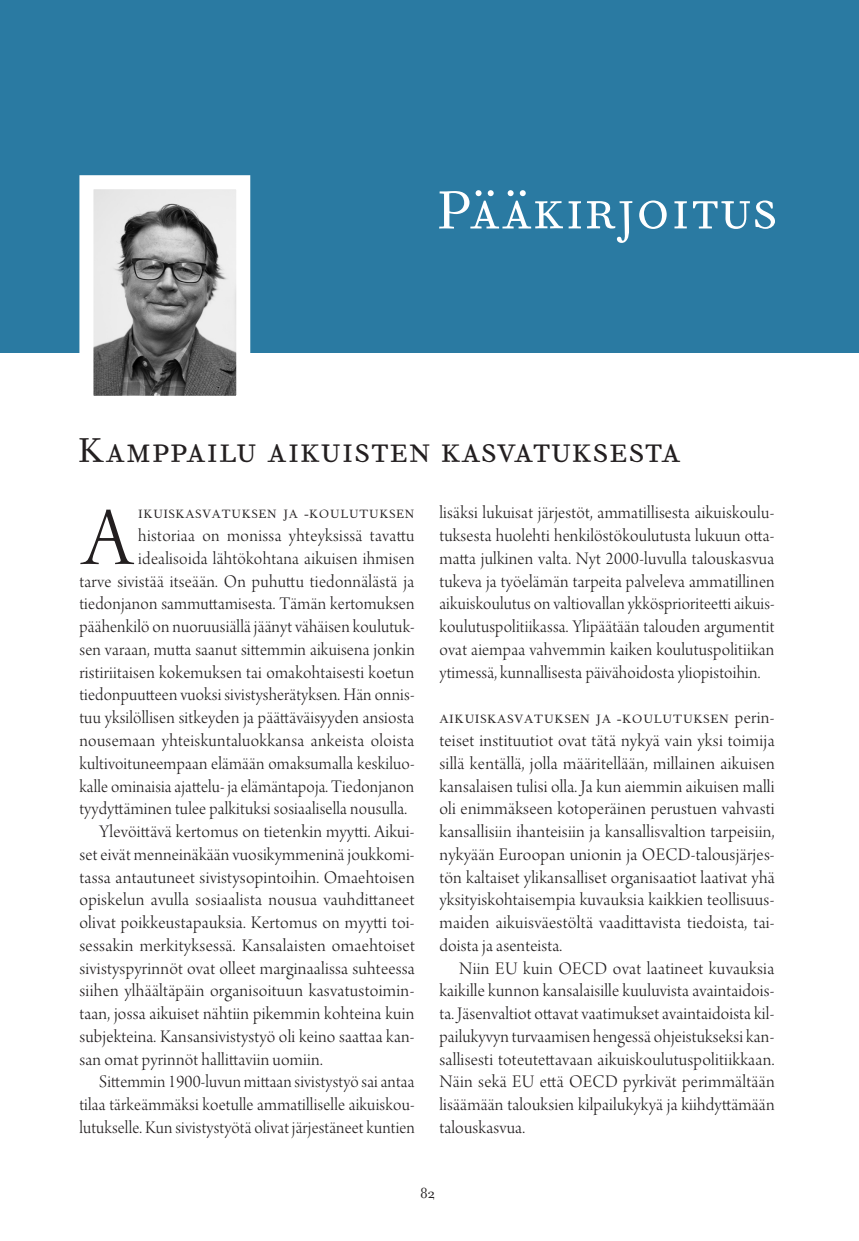
<style>
.page{position:relative;width:859px;height:1241px;background:#fff}
.page>*{position:absolute;margin:0;border:0;box-sizing:border-box;transform-origin:0 0}
.t1{font:88.38px "Arno Pro Light Display";color:#231f20}
.t2{font:64.92px "Fournier MT Regular SC";letter-spacing:.025em;color:#fff}
.t3{font:41.65px "Fournier MT Regular SC";letter-spacing:.025em;color:#231f20}
.t4{font:18.72px/22.8px "Arno Pro Light Display";letter-spacing:.01em;color:#231f20;text-align:justify}
.t5{font:15.75px "Filosofia OT";color:#231f20}
.t6{font:14.53px "Fournier MT Regular SC";letter-spacing:.015em;color:#231f20}
.s1{font-family:"Arno Pro Light Display";font-size:18.72px}
</style>
<div class="page">
<div style="left:0;top:0;width:858px;height:353px;background:#2a7aa2"></div>
<img style="left:94px;top:190px;width:141px;height:205px">
<div style="left:79px;top:175px;width:171px;height:235px;border:14px solid #fff"></div>
<h2 class="t2" style="left:436px;top:176px;width:342px">Pääkirjoitus</h2>
<h3 class="t3" style="left:78px;top:428px;width:604px">Kamppailu aikuisten kasvatuksesta</h3>
<h1 class="t1" style="left:83px;top:489px;width:50px">A</h1>
<p class="t6" style="left:138px;top:506px;width:278px">IKUISKASVATUKSEN JA -KOULUTUKSEN</p>
<p class="t4" style="left:138px;top:525px;width:277px">historiaa on monissa yhteyksissä tavattu</p>
<p class="t4" style="left:138px;top:548px;width:278px">idealisoida lähtökohtana aikuisen ihmisen</p>
<p class="t4" style="left:79px;top:571px;width:336px">tarve sivistää itseään. On puhuttu tiedonnälästä ja</p>
<p class="t4" style="left:79px;top:593px;width:336px">tiedonjanon sammuttamisesta. Tämän kertomuksen</p>
<p class="t4" style="left:79px;top:616px;width:336px">päähenkilö on nuoruusiällä jäänyt vähäisen koulutuk-</p>
<p class="t4" style="left:79px;top:639px;width:337px">sen varaan, mutta saanut sittemmin aikuisena jonkin</p>
<p class="t4" style="left:79px;top:662px;width:336px">ristiriitaisen kokemuksen tai omakohtaisesti koetun</p>
<p class="t4" style="left:79px;top:684px;width:336px">tiedonpuutteen vuoksi sivistysherätyksen. Hän onnis-</p>
<p class="t4" style="left:79px;top:707px;width:336px">tuu yksilöllisen sitkeyden ja päättäväisyyden ansiosta</p>
<p class="t4" style="left:79px;top:730px;width:336px">nousemaan yhteiskuntaluokkansa ankeista oloista</p>
<p class="t4" style="left:79px;top:753px;width:336px">kultivoituneempaan elämään omaksumalla keskiluo-</p>
<p class="t4" style="left:79px;top:775px;width:336px">kalle ominaisia ajattelu- ja elämäntapoja. Tiedonjanon</p>
<p class="t4" style="left:79px;top:798px;width:329px">tyydyttäminen tulee palkituksi sosiaalisella nousulla.</p>
<p class="t4" style="left:99px;top:821px;width:317px">Ylevöittävä kertomus on tietenkin myytti. Aikui-</p>
<p class="t4" style="left:79px;top:844px;width:336px">set eivät menneinäkään vuosikymmeninä joukkomi-</p>
<p class="t4" style="left:79px;top:866px;width:336px">tassa antautuneet sivistysopintoihin. Omaehtoisen</p>
<p class="t4" style="left:79px;top:889px;width:336px">opiskelun avulla sosiaalista nousua vauhdittaneet</p>
<p class="t4" style="left:79px;top:912px;width:336px">olivat poikkeustapauksia. Kertomus on myytti toi-</p>
<p class="t4" style="left:79px;top:935px;width:337px">sessakin merkityksessä. Kansalaisten omaehtoiset</p>
<p class="t4" style="left:79px;top:957px;width:337px">sivistyspyrinnöt ovat olleet marginaalissa suhteessa</p>
<p class="t4" style="left:79px;top:980px;width:336px">siihen ylhäältäpäin organisoituun kasvatustoimin-</p>
<p class="t4" style="left:79px;top:1003px;width:336px">taan, jossa aikuiset nähtiin pikemmin kohteina kuin</p>
<p class="t4" style="left:79px;top:1026px;width:336px">subjekteina. Kansansivistystyö oli keino saattaa kan-</p>
<p class="t4" style="left:79px;top:1048px;width:245px">san omat pyrinnöt hallittaviin uomiin.</p>
<p class="t4" style="left:99px;top:1071px;width:316px">Sittemmin 1900-luvun mittaan sivistystyö sai antaa</p>
<p class="t4" style="left:79px;top:1094px;width:336px">tilaa tärkeämmäksi koetulle ammatilliselle aikuiskou-</p>
<p class="t4" style="left:79px;top:1117px;width:337px">lutukselle. Kun sivistystyötä olivat järjestäneet kuntien</p>
<p class="t4" style="left:439px;top:502px;width:337px">lisäksi lukuisat järjestöt, ammatillisesta aikuiskoulu&shy;tuksesta huolehti henkilöstökoulutusta lukuun otta&shy;matta julkinen valta. Nyt 2000-luvulla talouskasvua tukeva ja työelämän tarpeita palveleva ammatillinen aikuiskoulutus on valtiovallan ykkösprioriteetti aikuis&shy;koulutuspolitiikassa. Ylipäätään talouden argumentit ovat aiempaa vahvemmin kaiken koulutuspolitiikan ytimessä, kunnallisesta päivähoidosta yliopistoihin.</p>
<p class="t6" style="left:439px;top:711px;width:336px">AIKUISKASVATUKSEN JA -KOULUTUKSEN <span class="s1">perin-</span></p>
<p class="t4" style="left:439px;top:730px;width:337px">teiset instituutiot ovat tätä nykyä vain yksi toimija sillä kentällä, jolla määritellään, millainen aikuisen kansalaisen tulisi olla. Ja kun aiemmin aikuisen malli oli enimmäkseen kotoperäinen perustuen vahvasti kansallisiin ihanteisiin ja kansallisvaltion tarpeisiin, nykyään Euroopan unionin ja OECD-talousjärjes&shy;tön kaltaiset ylikansalliset organisaatiot laativat yhä yksityiskohtaisempia kuvauksia kaikkien teollisuus&shy;maiden aikuisväestöltä vaadittavista tiedoista, tai&shy;doista ja asenteista.</p>
<p class="t4" style="left:439px;top:957px;width:337px;text-indent:20px">Niin EU kuin OECD ovat laatineet kuvauksia kaikille kunnon kansalaisille kuuluvista avaintaidois&shy;ta. Jäsenvaltiot ottavat vaatimukset avaintaidoista kil&shy;pailukyvyn turvaamisen hengessä ohjeistukseksi kan&shy;sallisesti toteutettavaan aikuiskoulutuspolitiikkaan.<br>Näin sekä EU että OECD pyrkivät perimmältään lisäämään talouksien kilpailukykyä ja kiihdyttämään talouskasvua.</p>
<p class="t5" style="left:420px;top:1183px;width:16px">82</p>
</div>
